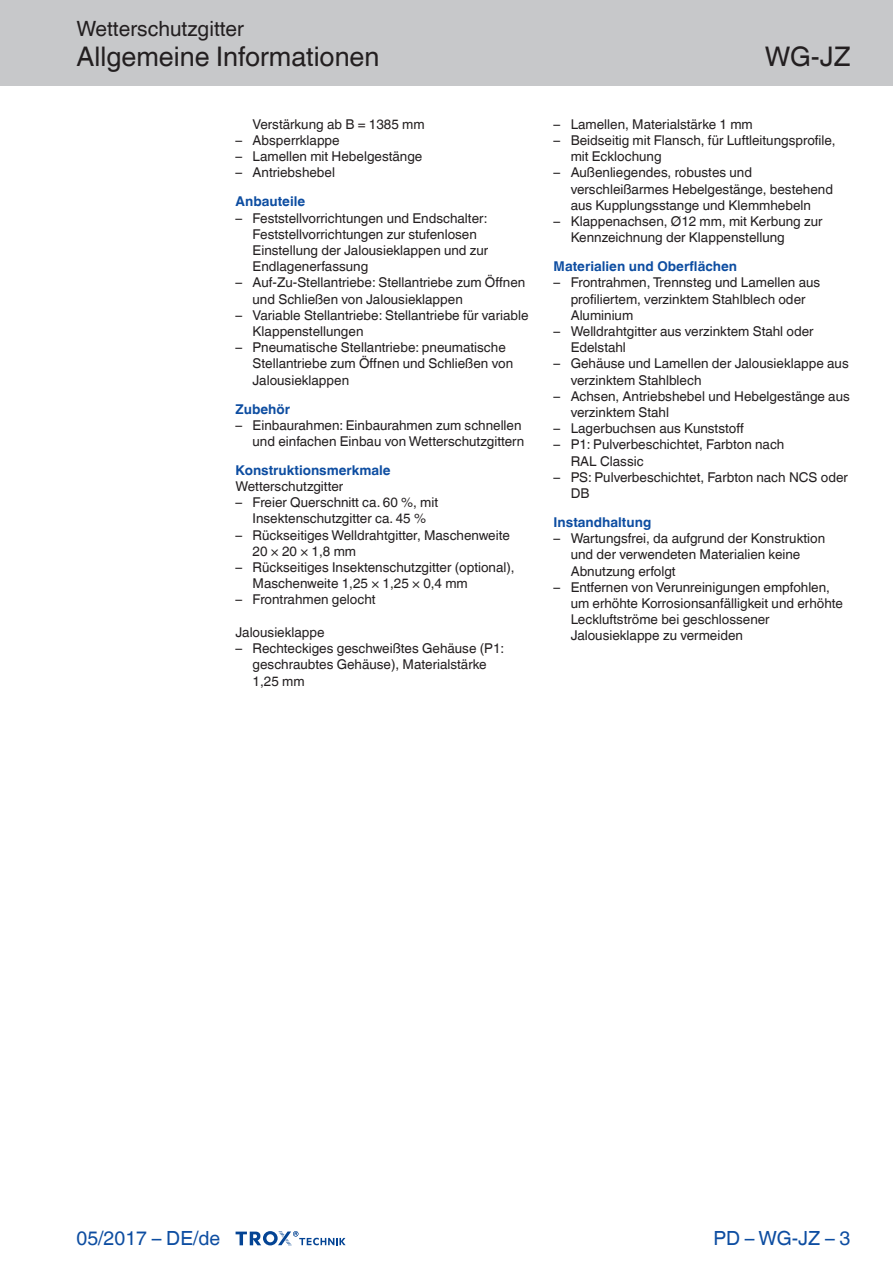
<style>
.page{position:relative;width:893px;height:1263px;background:#fff}
.page>*{position:absolute;margin:0;border:0;box-sizing:border-box;transform-origin:0 0}
.Navigation_2{font:27px "TROX Helvetica";color:#231f20}
.Navigation_3{font:27px "TROX Helvetica";color:#231f20}
.Navigation_1{font:21px "TROX Helvetica";color:#231f20}
.country{font:19.5px "TROX Helvetica";color:#0d4da1}
.pagina_li-re{font:19.5px "TROX Helvetica";color:#0d4da1}
.descr_txt_section_li{font:13.5px/16.2px "TROX Helvetica";color:#231f20}
.descr_txt_section_ti{font:700 13.5px "TROX Helvetica";color:#0d4da1}
.descr_txt_section_pa{font:13.5px "TROX Helvetica";color:#231f20}
</style>
<div class="page">
<div style="left:0;top:0;width:893px;height:85px;background:#c7c8ca"></div>
<svg style="left:236px;top:1231px;width:110px;height:15px"></svg>
<p class="Navigation_1" style="left:77px;top:17px;width:169px">Wetterschutzgitter</p>
<p class="Navigation_2" style="left:77px;top:41px;width:304px">Allgemeine Informationen</p>
<p class="descr_txt_section_li" style="left:253px;top:116px;width:174px">Verstärkung ab B = 1385 mm</p>
<p class="descr_txt_section_li" style="left:236px;top:132px;width:106px">– Absperrklappe</p>
<p class="descr_txt_section_li" style="left:236px;top:148px;width:188px">– Lamellen mit Hebelgestänge</p>
<p class="descr_txt_section_li" style="left:236px;top:165px;width:101px">– Antriebshebel</p>
<p class="descr_txt_section_ti" style="left:236px;top:194px;width:71px">Anbauteile</p>
<p class="descr_txt_section_li" style="left:253px;top:210px;width:237px;text-indent:-17px">– Feststellvorrichtungen und Endschalter:<br>Feststellvorrichtungen zur stufenlosen Einstellung der Jalousieklappen und zur Endlagenerfassung</p>
<p class="descr_txt_section_li" style="left:253px;top:275px;width:274px;text-indent:-17px">– Auf-Zu-Stellantriebe: Stellantriebe zum Öffnen und Schließen von Jalousieklappen</p>
<p class="descr_txt_section_li" style="left:253px;top:307px;width:277px;text-indent:-17px">– Variable Stellantriebe: Stellantriebe für variable<br>Klappenstellungen</p>
<p class="descr_txt_section_li" style="left:253px;top:339px;width:262px;text-indent:-17px">– Pneumatische Stellantriebe: pneumatische<br>Stellantriebe zum Öffnen und Schließen von<br>Jalousieklappen</p>
<p class="descr_txt_section_ti" style="left:236px;top:401px;width:56px">Zubehör</p>
<p class="descr_txt_section_li" style="left:236px;top:417px;width:290px;text-align:right">– Einbaurahmen: Einbaurahmen zum schnellen und einfachen Einbau von Wetterschutzgittern</p>
<p class="descr_txt_section_ti" style="left:236px;top:462px;width:157px">Konstruktionsmerkmale</p>
<p class="descr_txt_section_pa" style="left:236px;top:478px;width:109px">Wetterschutzgitter</p>
<p class="descr_txt_section_li" style="left:236px;top:494px;width:204px;text-align:center">– Freier Querschnitt ca. 60 %, mit<br>Insektenschutzgitter ca. 45 %</p>
<p class="descr_txt_section_li" style="left:253px;top:527px;width:259px;text-indent:-17px">– Rückseitiges Welldrahtgitter, Maschenweite<br>20 × 20 × 1,8 mm</p>
<p class="descr_txt_section_li" style="left:253px;top:559px;width:264px;text-indent:-17px">– Rückseitiges Insektenschutzgitter (optional),<br>Maschenweite 1,25 × 1,25 × 0,4 mm</p>
<p class="descr_txt_section_li" style="left:236px;top:592px;width:141px">– Frontrahmen gelocht</p>
<p class="descr_txt_section_pa" style="left:236px;top:624px;width:91px">Jalousieklappe</p>
<p class="descr_txt_section_li" style="left:253px;top:640px;width:253px;text-indent:-17px">– Rechteckiges geschweißtes Gehäuse (P1: geschraubtes Gehäuse), Materialstärke<br>1,25 mm</p>
<p class="Navigation_3" style="left:765px;top:41px;width:87px">WG-JZ</p>
<p class="descr_txt_section_li" style="left:554px;top:116px;width:201px">– Lamellen, Materialstärke 1 mm</p>
<p class="descr_txt_section_li" style="left:571px;top:132px;width:266px;text-indent:-17px">– Beidseitig mit Flansch, für Luftleitungsprofile, mit Ecklochung</p>
<p class="descr_txt_section_li" style="left:571px;top:165px;width:264px;text-indent:-17px">– Außenliegendes, robustes und verschleißarmes Hebelgestänge, bestehend aus Kupplungsstange und Klemmhebeln</p>
<p class="descr_txt_section_li" style="left:571px;top:213px;width:253px;text-indent:-17px">– Klappenachsen, Ø12 mm, mit Kerbung zur<br>Kennzeichnung der Klappenstellung</p>
<p class="descr_txt_section_ti" style="left:554px;top:259px;width:185px">Materialien und Oberflächen</p>
<p class="descr_txt_section_li" style="left:571px;top:275px;width:251px;text-indent:-17px">– Frontrahmen, Trennsteg und Lamellen aus profiliertem, verzinktem Stahlblech oder<br>Aluminium</p>
<p class="descr_txt_section_li" style="left:571px;top:323px;width:244px;text-indent:-17px">– Welldrahtgitter aus verzinktem Stahl oder<br>Edelstahl</p>
<p class="descr_txt_section_li" style="left:571px;top:356px;width:280px;text-indent:-17px">– Gehäuse und Lamellen der Jalousieklappe aus verzinktem Stahlblech</p>
<p class="descr_txt_section_li" style="left:571px;top:388px;width:281px;text-indent:-17px">– Achsen, Antriebshebel und Hebelgestänge aus verzinktem Stahl</p>
<p class="descr_txt_section_li" style="left:554px;top:420px;width:192px">– Lagerbuchsen aus Kunststoff</p>
<p class="descr_txt_section_li" style="left:571px;top:437px;width:215px;text-indent:-17px">– P1: Pulverbeschichtet, Farbton nach<br>RAL Classic</p>
<p class="descr_txt_section_li" style="left:571px;top:469px;width:279px;text-indent:-17px">– PS: Pulverbeschichtet, Farbton nach NCS oder<br>DB</p>
<p class="descr_txt_section_ti" style="left:554px;top:514px;width:99px">Instandhaltung</p>
<p class="descr_txt_section_li" style="left:571px;top:530px;width:256px;text-indent:-17px">– Wartungsfrei, da aufgrund der Konstruktion und der verwendeten Materialien keine<br>Abnutzung erfolgt</p>
<p class="descr_txt_section_li" style="left:571px;top:579px;width:274px;text-indent:-17px">– Entfernen von Verunreinigungen empfohlen, um erhöhte Korrosionsanfälligkeit und erhöhte Leckluftströme bei geschlossener Jalousieklappe zu vermeiden</p>
<p class="country" style="left:77px;top:1227px;width:145px">05/2017 – DE/de</p>
<p class="pagina_li-re" style="left:713px;top:1227px;width:139px">PD – WG-JZ – 3</p>
</div>
